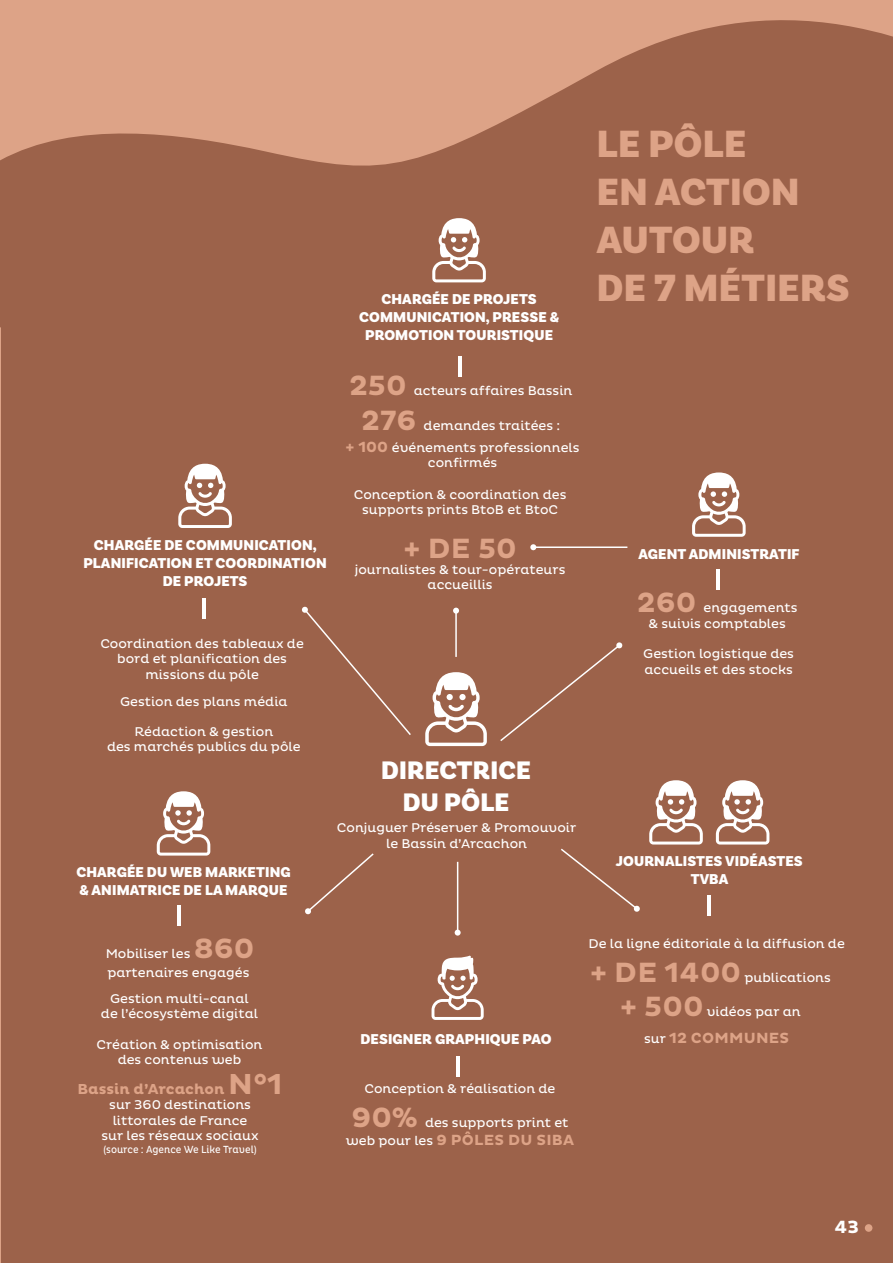
<style>
.page{position:relative;width:893px;height:1263px;background:#fff}
.page>*{position:absolute;margin:0;border:0;box-sizing:border-box;transform-origin:0 0}
.t1{font:900 39.9px/47.8px "Basic Sans";letter-spacing:.01em;color:#dda387}
.t2{font:700 28.35px "Pluto";color:#dda387}
.t3{font:900 26.55px/32px "Basic Sans";letter-spacing:.01em;color:#fff;text-align:center}
.t4{font:700 18px "Pluto";color:#fff}
.t5{font:900 15px/18px "Basic Sans";letter-spacing:.01em;color:#fff;text-align:center}
.t6{font:700 15px "Pluto";letter-spacing:.015em;color:#dda387}
.t7{font:700 14.7px "Pluto";color:#dda387}
.t8{font:12.9px/15.5px "Pluto";color:#fff;text-align:center}
.t9{font:10.5px "Pluto Cond";color:#fff}
.s1{font-weight:700;font-size:28.35px;color:#dda387}
.s2{font-weight:700;font-size:15px;color:#dda387}
.s3{font-size:29.4px}
.s4{font-weight:400;font-size:12.9px;color:#fff}
</style>
<div class="page">
<svg style="left:0;top:0;width:893px;height:492px;background:#bd8369"></svg>
<div style="left:1px;top:203px;width:892px;height:1060px;background:#9c624a"></div>
<svg style="left:432px;top:955px;width:52px;height:65px"></svg>
<svg style="left:425px;top:672px;width:62px;height:74px"></svg>
<svg style="left:178px;top:464px;width:54px;height:64px"></svg>
<svg style="left:432px;top:218px;width:54px;height:64px"></svg>
<svg style="left:649px;top:780px;width:54px;height:64px"></svg>
<svg style="left:716px;top:780px;width:53px;height:64px"></svg>
<svg style="left:157px;top:791px;width:53px;height:64px"></svg>
<svg style="left:692px;top:472px;width:54px;height:65px"></svg>
<hr style="left:455px;top:611px;width:2px;height:46px;background:#fff">
<svg style="left:453px;top:608px;width:6px;height:6px"></svg>
<svg style="left:500px;top:642px;width:123px;height:99px"></svg>
<svg style="left:302px;top:606px;width:109px;height:129px"></svg>
<hr style="left:457px;top:862px;width:1px;height:70px;background:#fff">
<svg style="left:455px;top:929px;width:6px;height:6px"></svg>
<svg style="left:561px;top:848px;width:79px;height:64px"></svg>
<svg style="left:305px;top:853px;width:69px;height:62px"></svg>
<hr style="left:178px;top:905px;width:3px;height:20px;background:#fff">
<hr style="left:457px;top:1056px;width:3px;height:20px;background:#fff">
<hr style="left:707px;top:895px;width:3px;height:20px;background:#fff">
<hr style="left:459px;top:357px;width:3px;height:20px;background:#fff">
<hr style="left:202px;top:598px;width:4px;height:20px;background:#fff">
<hr style="left:716px;top:569px;width:4px;height:20px;background:#fff">
<hr style="left:533px;top:546px;width:94px;height:2px;background:#fff">
<svg style="left:530px;top:544px;width:6px;height:6px"></svg>
<div style="left:865px;top:1224px;width:7px;height:8px;background:#dda387;border-radius:50%"></div>
<p class="t5" style="left:83px;top:536px;width:245px">CHARGÉE DE COMMUNICATION,<br>PLANIFICATION ET COORDINATION<br>DE PROJETS</p>
<p class="t5" style="left:359px;top:291px;width:201px">CHARGÉE DE PROJETS<br>COMMUNICATION, PRESSE &amp;<br>PROMOTION TOURISTIQUE</p>
<p class="t8" style="left:349px;top:384px;width:225px"><span class="s1">250</span> acteurs affaires Bassin</p>
<p class="t8" style="left:346px;top:414px;width:235px;line-height:22.2px"><span class="s1">276</span> demandes traitées :<br><span class="s2">+ 100</span> événements professionnels</p>
<p class="t8" style="left:428px;top:455px;width:71px">confirmés</p>
<p class="t8" style="left:354px;top:487px;width:214px">Conception &amp; coordination des supports prints BtoB et BtoC</p>
<h2 class="t2" style="left:403px;top:532px;width:115px">+ DE 50</h2>
<p class="t8" style="left:355px;top:562px;width:212px">journalistes &amp; tour-opérateurs accueillis</p>
<p class="t8" style="left:100px;top:636px;width:205px">Coordination des tableaux de bord et planification des missions du pôle</p>
<p class="t8" style="left:120px;top:694px;width:169px">Gestion des plans média</p>
<p class="t8" style="left:107px;top:724px;width:195px">Rédaction &amp; gestion<br>des marchés publics du pôle</p>
<p class="t5" style="left:76px;top:864px;width:216px;text-align:left">CHARGÉE DU WEB MARKETING &amp; ANIMATRICE DE LA MARQUE</p>
<h3 class="t3" style="left:381px;top:755px;width:152px">DIRECTRICE<br>DU PÔLE</h3>
<p class="t8" style="left:337px;top:820px;width:241px">Conjuguer Préserver &amp; Promouvoir le Bassin d’Arcachon</p>
<h1 class="t1" style="left:597px;top:121px;width:254px">LE PÔLE<br>EN ACTION<br>AUTOUR<br>DE 7 MÉTIERS</h1>
<p class="t5" style="left:638px;top:545px;width:163px">AGENT ADMINISTRATIF</p>
<p class="t8" style="left:637px;top:600px;width:162px"><span class="s1">260</span> engagements &amp; suivis comptables</p>
<p class="t8" style="left:643px;top:646px;width:152px;text-align:left">Gestion logistique des accueils et des stocks</p>
<p class="t5" style="left:616px;top:853px;width:188px">JOURNALISTES VIDÉASTES<br>TVBA</p>
<p class="t8" style="left:106px;top:946px;width:150px">Mobiliser les <span class="s1">860</span></p>
<p class="t8" style="left:107px;top:965px;width:144px">partenaires engagés</p>
<p class="t8" style="left:101px;top:991px;width:158px">Gestion multi-canal de l’écosystème digital</p>
<p class="t8" style="left:96px;top:1037px;width:167px">Création &amp; optimisation des contenus web</p>
<p class="t7" style="left:77px;top:1080px;width:207px">Bassin d’Arcachon <span class="s3">N°1</span></p>
<p class="t8" style="left:101px;top:1097px;width:159px">sur 360 destinations littorales de France sur les réseaux sociaux</p>
<p class="t9" style="left:103px;top:1143px;width:155px">(source : Agence We Like Travel)</p>
<p class="t5" style="left:360px;top:1030px;width:193px">DESIGNER GRAPHIQUE PAO</p>
<p class="t8" style="left:365px;top:1081px;width:192px">Conception &amp; réalisation de</p>
<p class="t8" style="left:351px;top:1115px;width:219px"><span class="s1">90%</span> des supports print et</p>
<p class="t6" style="left:346px;top:1131px;width:230px"><span class="s4">web pour les</span> 9 PÔLES DU SIBA</p>
<p class="t8" style="left:588px;top:936px;width:258px">De la ligne éditoriale à la diffusion de</p>
<p class="t8" style="left:590px;top:970px;width:242px"><span class="s1">+ DE 1400</span> publications</p>
<p class="t8" style="left:620px;top:1004px;width:182px"><span class="s1">+ 500</span> vidéos par an</p>
<p class="t6" style="left:644px;top:1029px;width:147px"><span class="s4">sur</span> 12 COMMUNES</p>
<h3 class="t4" style="left:834px;top:1217px;width:26px">43</h3>
</div>
